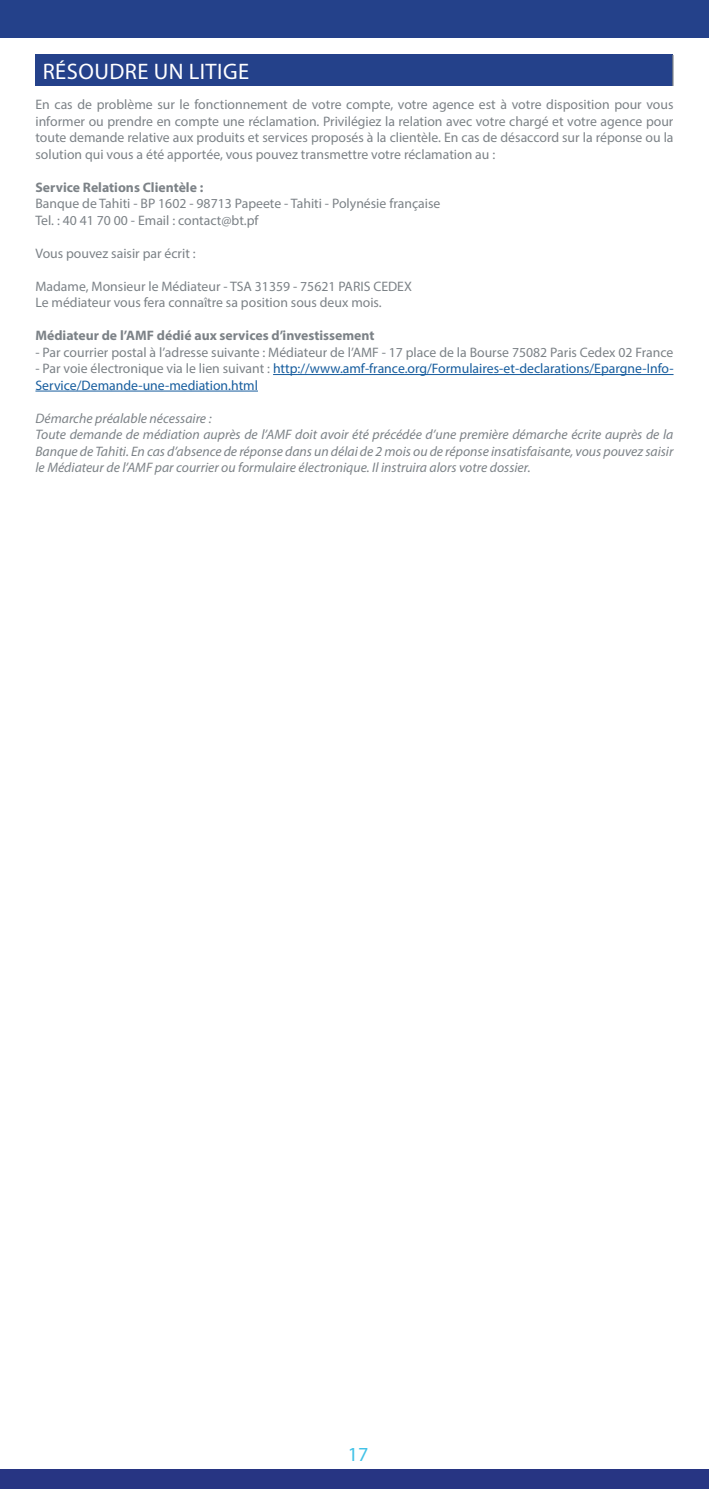
<style>
.page{position:relative;width:709px;height:1489px;background:#fff}
.page>*{position:absolute;margin:0;border:0;box-sizing:border-box;transform-origin:0 0}
.t1{font:22.5px "Myriad Pro";letter-spacing:.02em;color:#fff}
.t2{font:20px "Myriad Pro";color:#43c2e7}
.t3{font:13.75px/16.5px "Myriad Pro";color:#7c8287}
.t4{font:italic 13.75px/16.5px "Myriad Pro";color:#7c8287}
.t5{font:13.75px/16.5px "Myriad Pro";color:#175d9e}
.t6{font:700 13.75px "Myriad Pro";color:#7c8287}
.s1{color:#7c8287}
</style>
<div class="page">
<div style="left:0;top:0;width:709px;height:37px;background:#24418a"></div>
<div style="left:0;top:1469px;width:709px;height:19px;background:#273583"></div>
<hr style="left:273px;top:374px;width:400px;height:1px;background:#175d9e">
<hr style="left:35px;top:390px;width:223px;height:1px;background:#175d9e">
<div style="left:35px;top:55px;width:638px;height:31px;background:#24418a"></div>
<hr style="left:672px;top:55px;width:1px;height:31px;background:#7c8287">
<h1 class="t1" style="left:43px;top:57px;width:208px">RÉSOUDRE UN LITIGE</h1>
<p class="t3" style="left:35px;top:96px;width:639px;text-align:justify">En cas de problème sur le fonctionnement de votre compte, votre agence est à votre disposition pour vous informer ou prendre en compte une réclamation. Privilégiez la relation avec votre chargé et votre agence pour toute demande relative aux produits et services proposés à la clientèle. En cas de désaccord sur la réponse ou la solution qui vous a été apportée, vous pouvez transmettre votre réclamation au :</p>
<p class="t6" style="left:35px;top:178px;width:169px">Service Relations Clientèle :</p>
<p class="t3" style="left:35px;top:195px;width:406px">Banque de Tahiti - BP 1602 - 98713 Papeete - Tahiti - Polynésie française<br>Tel. : 40 41 70 00 - Email : contact@bt.pf</p>
<p class="t3" style="left:35px;top:244px;width:162px">Vous pouvez saisir par écrit :</p>
<p class="t3" style="left:35px;top:277px;width:378px">Madame, Monsieur le Médiateur - TSA 31359 - 75621 PARIS CEDEX<br>Le médiateur vous fera connaître sa position sous deux mois.</p>
<p class="t6" style="left:35px;top:326px;width:340px">Médiateur de l’AMF dédié aux services d’investissement</p>
<p class="t3" style="left:35px;top:343px;width:639px">- Par courrier postal à l’adresse suivante : Médiateur de l’AMF - 17 place de la Bourse 75082 Paris Cedex 02 France</p>
<p class="t5" style="left:35px;top:360px;width:639px"><span class="s1">- Par voie électronique via le lien suivant :</span> http://www.amf-france.org/Formulaires-et-declarations/Epargne-Info-<br>Service/Demande-une-mediation.html</p>
<p class="t4" style="left:35px;top:409px;width:639px">Démarche préalable nécessaire :<br>Toute demande de médiation auprès de l’AMF doit avoir été précédée d’une première démarche écrite auprès de la Banque de Tahiti. En cas d’absence de réponse dans un délai de 2 mois ou de réponse insatisfaisante, vous pouvez saisir le Médiateur de l’AMF par courrier ou formulaire électronique. Il instruira alors votre dossier.</p>
<h2 class="t2" style="left:348px;top:1441px;width:22px">17</h2>
</div>
